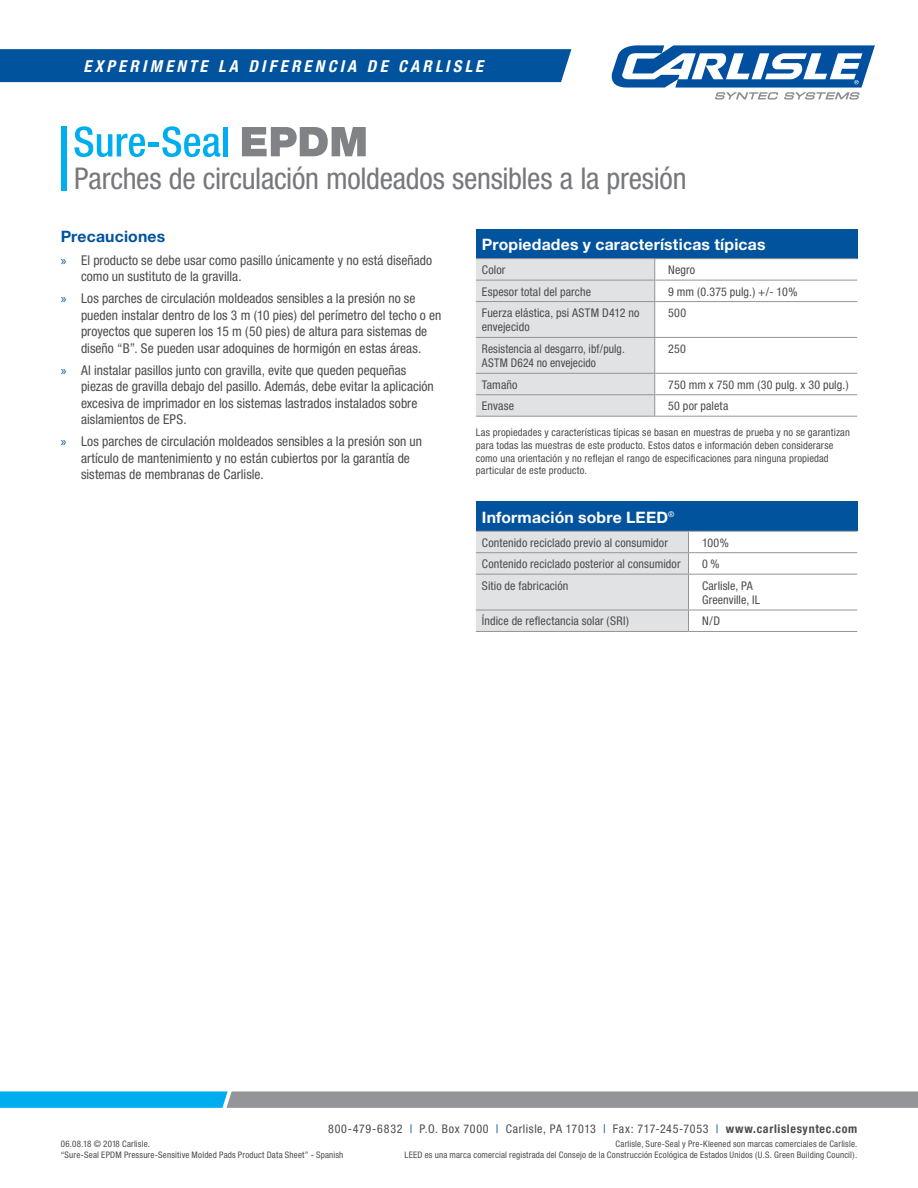
<style>
.page{position:relative;width:918px;height:1188px;background:#fff}
.page>*{position:absolute;margin:0;border:0;box-sizing:border-box;transform-origin:0 0}
.t1{font:condensed 30px "Helvetica Neue";letter-spacing:-.01em;color:#76787b}
.t2{font:italic 700 condensed 16.5px "Helvetica Neue";letter-spacing:.2em;color:#fff}
.t3{font:700 15.75px "Helvetica Neue";letter-spacing:.015em;color:#fff}
.t4{font:700 15.75px "Helvetica Neue";letter-spacing:.01em;color:#01539e}
.t5{font:condensed 13.5px/16.5px "Helvetica Neue";letter-spacing:.005em;color:#4b4c4d}
.t6{font:condensed 12px/14.4px "Helvetica Neue";letter-spacing:.01em;color:#4b4c4d}
.t7{font:condensed 12px "Helvetica Neue";letter-spacing:.05em;color:#4b4c4d}
.t8{font:condensed 12px/14.4px "Helvetica Neue";letter-spacing:.01em;color:#4b4c4d;scale:.96 1}
.t9{font:condensed 10.5px/12.8px "Helvetica Neue";letter-spacing:.015em;color:#4b4c4d}
.t10{font:condensed 9px "Helvetica Neue";letter-spacing:.02em;color:#4b4c4d}
.s1{font-family:"Myriad Pro";font-stretch:normal;color:#01539e}
.s2{color:#01539e}
.s3{font-weight:700}
</style>
<div class="page">
<div style="left:0;top:49px;width:571px;height:33px;background:#01539e"></div>
<svg style="left:612px;top:45px;width:263px;height:55px"></svg>
<svg style="left:0;top:1091px;width:918px;height:17px;background:#749eb0"></svg>
<div style="left:476px;top:229px;width:381px;height:30px;background:#01539e"></div>
<hr style="left:476px;top:258px;width:179px;height:1px;background:#939598">
<hr style="left:655px;top:258px;width:202px;height:1px;background:#939598">
<hr style="left:655px;top:280px;width:202px;height:1px;background:#939598">
<hr style="left:655px;top:301px;width:202px;height:1px;background:#939598">
<hr style="left:655px;top:337px;width:202px;height:1px;background:#939598">
<hr style="left:655px;top:373px;width:202px;height:1px;background:#939598">
<hr style="left:655px;top:394px;width:202px;height:1px;background:#939598">
<div style="left:476px;top:259px;width:179px;height:157px;background:#e1e2e4"></div>
<hr style="left:476px;top:416px;width:179px;height:1px;background:#939598">
<hr style="left:655px;top:416px;width:202px;height:1px;background:#939598">
<svg style="left:242px;top:127px;width:124px;height:29px"></svg>
<svg style="left:75px;top:126px;width:70px;height:31px"></svg>
<div style="left:148px;top:142px;width:11px;height:5px;background:#00aeef"></div>
<svg style="left:162px;top:126px;width:58px;height:31px"></svg>
<div style="left:223px;top:127px;width:5px;height:29px;background:#00aeef"></div>
<div style="left:61px;top:127px;width:6px;height:63px;background:#00aeef"></div>
<div style="left:476px;top:502px;width:381px;height:29px;background:#01539e"></div>
<hr style="left:688px;top:531px;width:169px;height:1px;background:#939598">
<hr style="left:688px;top:552px;width:169px;height:1px;background:#939598">
<hr style="left:688px;top:574px;width:169px;height:1px;background:#939598">
<hr style="left:688px;top:610px;width:169px;height:1px;background:#939598">
<svg style="left:476px;top:531px;width:213px;height:100px;background:#dddee0"></svg>
<hr style="left:476px;top:631px;width:212px;height:1px;background:#939598">
<hr style="left:688px;top:631px;width:169px;height:1px;background:#939598">
<p class="t2" style="left:84px;top:56px;width:401px">EXPERIMENTE LA DIFERENCIA DE CARLISLE</p>
<p class="t1" style="left:74px;top:161px;width:614px">Parches de circulación moldeados sensibles a la presión</p>
<p class="t4" style="left:61px;top:226px;width:106px">Precauciones</p>
<p class="t5" style="left:81px;top:252px;width:353px;text-indent:-20px"><span class="s1">»</span> El producto se debe usar como pasillo únicamente y no está diseñado como un sustituto de la gravilla.</p>
<p class="t5" style="left:81px;top:290px;width:362px;text-indent:-20px"><span class="s1">»</span> Los parches de circulación moldeados sensibles a la presión no se pueden instalar dentro de los 3 m (10 pies) del perímetro del techo o en proyectos que superen los 15 m (50 pies) de altura para sistemas de diseño “B”. Se pueden usar adoquines de hormigón en estas áreas.</p>
<p class="t5" style="left:81px;top:362px;width:354px;text-indent:-20px"><span class="s1">»</span> Al instalar pasillos junto con gravilla, evite que queden pequeñas piezas de gravilla debajo del pasillo. Además, debe evitar la aplicación excesiva de imprimador en los sistemas lastrados instalados sobre aislamientos de EPS.</p>
<p class="t5" style="left:81px;top:433px;width:343px;text-indent:-20px"><span class="s1">»</span> Los parches de circulación moldeados sensibles a la presión son un artículo de mantenimiento y no están cubiertos por la garantía de sistemas de membranas de Carlisle.</p>
<p class="t3" style="left:482px;top:235px;width:285px">Propiedades y características típicas</p>
<p class="t6" style="left:482px;top:263px;width:25px">Color</p>
<p class="t6" style="left:668px;top:263px;width:28px">Negro</p>
<p class="t6" style="left:482px;top:284px;width:111px">Espesor total del parche</p>
<p class="t6" style="left:668px;top:284px;width:131px">9 mm (0.375 pulg.) +/- 10%</p>
<p class="t6" style="left:482px;top:306px;width:159px">Fuerza elástica, psi ASTM D412 no envejecido</p>
<p class="t6" style="left:668px;top:306px;width:19px">500</p>
<p class="t8" style="left:482px;top:341px;width:150px">Resistencia al desgarro, ibf/pulg.<br>ASTM D624 no envejecido</p>
<p class="t6" style="left:668px;top:341px;width:19px">250</p>
<p class="t6" style="left:482px;top:377px;width:37px">Tamaño</p>
<p class="t6" style="left:668px;top:377px;width:182px">750 mm x 750 mm (30 pulg. x 30 pulg.)</p>
<p class="t6" style="left:482px;top:399px;width:34px">Envase</p>
<p class="t6" style="left:668px;top:399px;width:62px">50 por paleta</p>
<p class="t9" style="left:476px;top:426px;width:376px">Las propiedades y características típicas se basan en muestras de prueba y no se garantizan para todas las muestras de este producto. Estos datos e información deben considerarse como una orientación y no reflejan el rango de especificaciones para ninguna propiedad particular de este producto.</p>
<p class="t3" style="left:482px;top:507px;width:194px">Información sobre LEED<sup>®</sup></p>
<p class="t6" style="left:482px;top:535px;width:188px">Contenido reciclado previo al consumidor</p>
<p class="t6" style="left:702px;top:535px;width:29px">100%</p>
<p class="t6" style="left:482px;top:557px;width:200px">Contenido reciclado posterior al consumidor</p>
<p class="t6" style="left:702px;top:557px;width:19px">0%</p>
<p class="t6" style="left:482px;top:578px;width:88px">Sitio de fabricación</p>
<p class="t6" style="left:702px;top:578px;width:52px">Carlisle, PA</p>
<p class="t6" style="left:702px;top:592px;width:60px">Greenville, IL</p>
<p class="t6" style="left:482px;top:614px;width:149px">Índice de reflectancia solar (SRI)</p>
<p class="t6" style="left:702px;top:614px;width:20px">N/D</p>
<p class="t7" style="left:328px;top:1122px;width:531px">800-479-6832 <span class="s2">|</span> P.O. Box 7000 <span class="s2">|</span> Carlisle, PA 17013 <span class="s2">|</span> Fax: 717-245-7053 <span class="s2">|</span> <span class="s3">www.carlislesyntec.com</span></p>
<p class="t10" style="left:61px;top:1139px;width:91px">06.08.18 © 2018 Carlisle.</p>
<p class="t10" style="left:61px;top:1149px;width:284px">“Sure-Seal EPDM Pressure-Sensitive Molded Pads Product Data Sheet” - Spanish</p>
<p class="t10" style="left:616px;top:1139px;width:243px">Carlisle, Sure-Seal y Pre-Kleened son marcas comerciales de Carlisle.</p>
<p class="t10" style="left:404px;top:1149px;width:454px">LEED es una marca comercial registrada del Consejo de la Construcción Ecológica de Estados Unidos (U.S. Green Building Council).</p>
</div>
